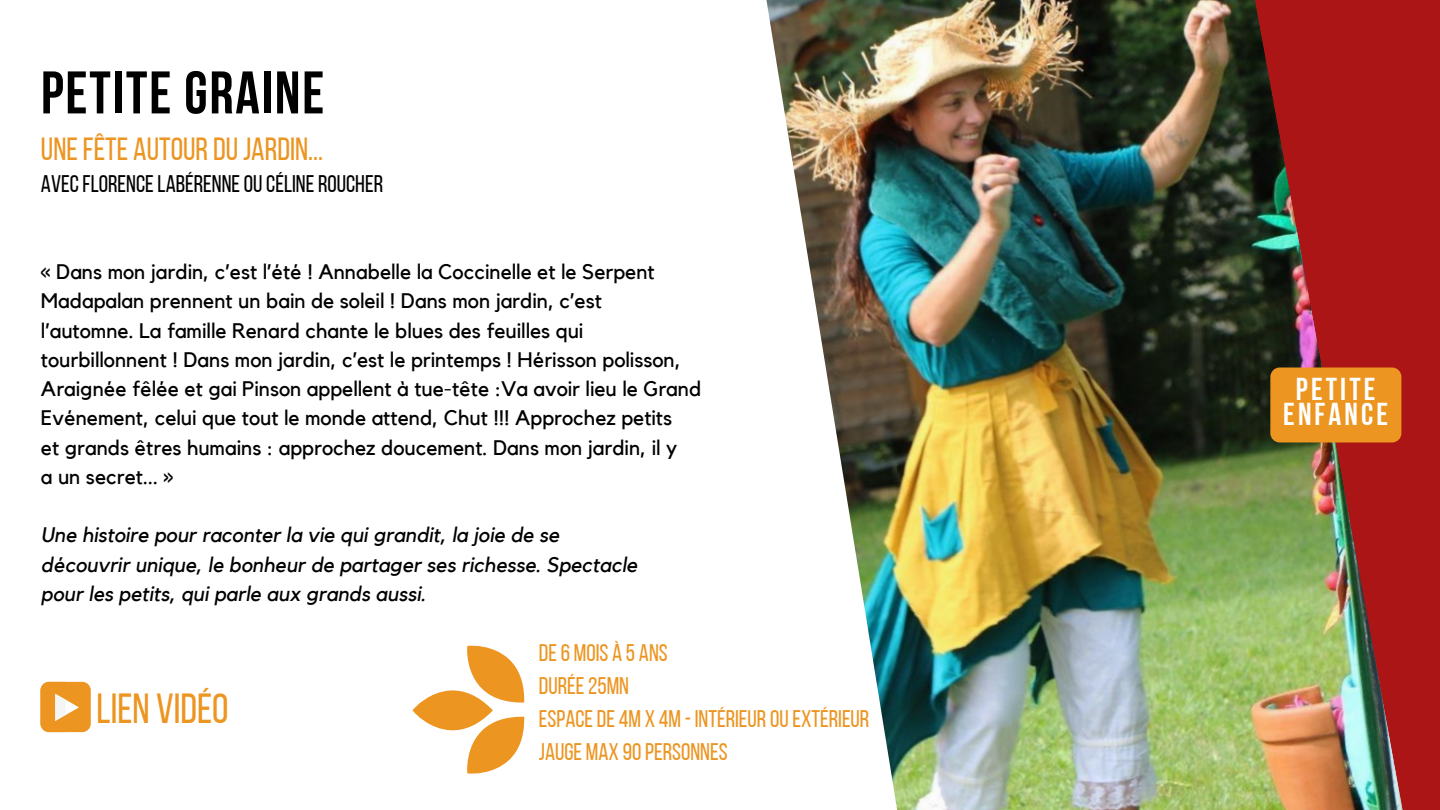
<style>
.page{position:relative;width:1440px;height:810px;background:#fff}
.page>*{position:absolute;margin:0;border:0;box-sizing:border-box;transform-origin:0 0}
.t1{font:60px "Bebas Neue Cyrillic";letter-spacing:.03em;color:#000}
.t2{font:42px "Bebas Neue";color:#ec9521}
.t3{font:32px "Bebas Neue";color:#ec9521}
.t4{font:31.6px/25.6px "Bebas Neue Cyrillic";letter-spacing:.1em;color:#fff;text-align:center}
.t5{font:24px "Bebas Neue";color:#ec9521}
.t6{font:24px "Bebas Neue";color:#000}
.t7{font:21px "Kollektif";color:#000}
.t8{font:italic 21px "Kollektif";color:#000}
</style>
<div class="page">
<img style="left:766px;top:0;width:485px;height:810px">
<img style="left:1251px;top:0;width:189px;height:810px">
<svg style="left:412px;top:646px;width:112px;height:128px"></svg>
<div style="left:41px;top:682px;width:50px;height:50px;background:#ec9521;border-radius:8px"></div>
<svg style="left:41px;top:682px;width:38px;height:50px"></svg>
<div style="left:1270px;top:368px;width:131px;height:74px;background:#ec9521;border-radius:9px"></div>
<p class="t1" style="left:41px;top:68px;width:285px">PETITE GRAINE</p>
<p class="t3" style="left:41px;top:136px;width:284px">UNEFÊTE AUTOURDUJARDIN...</p>
<p class="t6" style="left:41px;top:174px;width:344px">AVECFLORENCE LABÉRENNE OU CÉLINE ROUCHER</p>
<p class="t7" style="left:41px;top:262px;width:615px">« Dans mon jardin, c’est l’été ! Annabelle la Coccinelle et le Serpent</p>
<p class="t7" style="left:41px;top:291px;width:562px">Madapalan prennent un bain de soleil ! Dans mon jardin, c’est</p>
<p class="t7" style="left:41px;top:321px;width:544px">l’automne. La famille Renard chante le blues des feuilles qui</p>
<p class="t7" style="left:41px;top:350px;width:641px">tourbillonnent ! Dans mon jardin, c’est le printemps ! Hé risson polisson,</p>
<p class="t7" style="left:41px;top:379px;width:662px">Araignée fêlée et gai Pinson appellent à tue-tête :Va avoir lieu le Grand</p>
<p class="t7" style="left:41px;top:408px;width:633px">Evénement, celui que tout le monde attend, Chut !!! Approchez petits</p>
<p class="t7" style="left:41px;top:438px;width:638px">et grands êtres humains : approchez doucement. Dans mon jardin, il y</p>
<p class="t7" style="left:41px;top:467px;width:134px">a un secret... »</p>
<p class="t8" style="left:41px;top:525px;width:520px">Une histoire pour raconter la vie qui grandit, la joie de se</p>
<p class="t8" style="left:41px;top:555px;width:598px">dé couvrir unique, le bonheur de partager ses richesse. Spectacle</p>
<p class="t8" style="left:41px;top:584px;width:386px">pour les petits, qui parle aux grands aussi.</p>
<p class="t2" style="left:97px;top:691px;width:133px">LIEN VIDÉO</p>
<p class="t5" style="left:539px;top:643px;width:130px">DE6 MOIS À 5 ANS</p>
<p class="t5" style="left:539px;top:676px;width:92px">DURÉE 25MN</p>
<p class="t5" style="left:539px;top:709px;width:332px">ESPACEDE 4M X 4M - INTÉRIEUR OUEXTÉRIEUR</p>
<p class="t5" style="left:539px;top:742px;width:190px">JAUGE MAX 90 PERSONNES</p>
<p class="t4" style="left:1283px;top:379px;width:106px">PETITE<br>ENFANCE</p>
</div>
